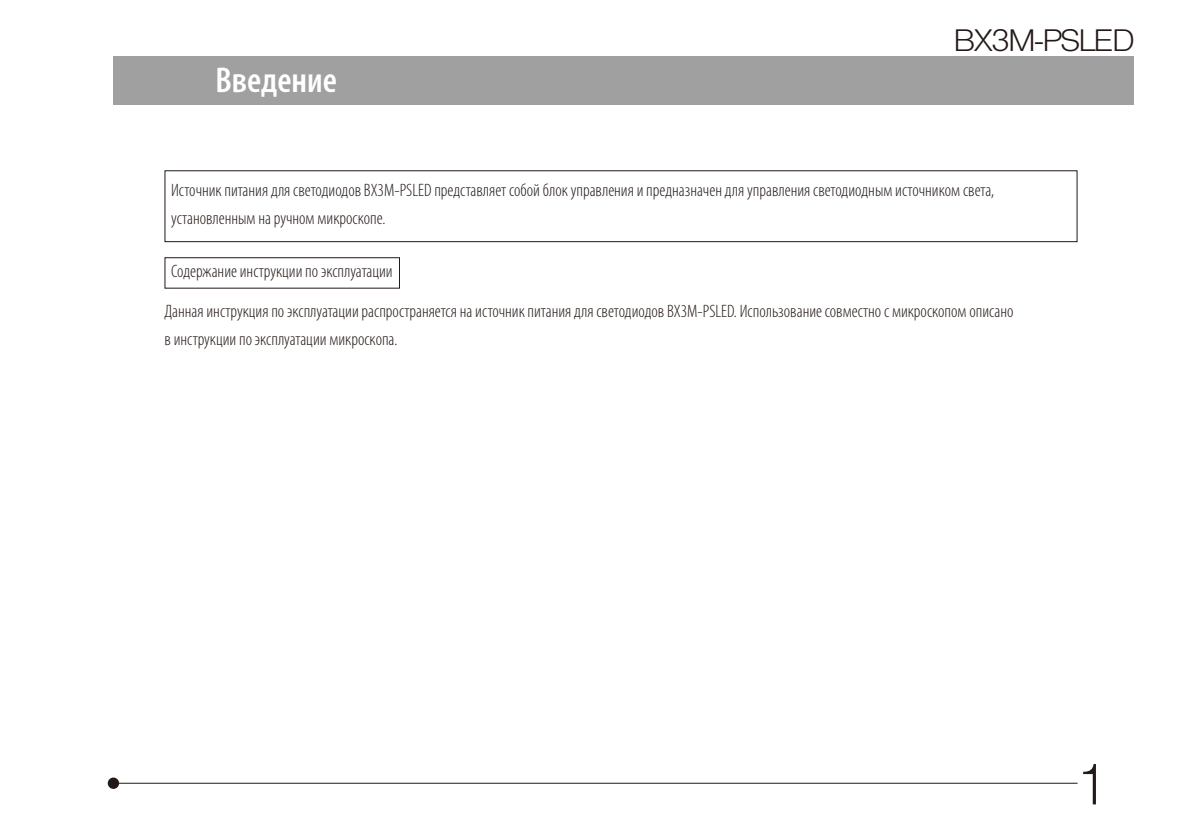
<style>
.page{position:relative;width:1191px;height:840px;background:#fff}
.page>*{position:absolute;margin:0;border:0;box-sizing:border-box;transform-origin:0 0}
.t1{font:56px "Olympus Leicht Normal";color:#231916}
.Headline1_NoNumber{font:600 condensed 36px "Myriad Pro";color:#fff}
.t2{font:30px "Olympus Leicht Normal";letter-spacing:-.025em;color:#231916;scale:1.1 1}
.Text1{font:300 condensed 18px/28px "Myriad Pro";color:#231916}
.SmallHeadline{font:300 condensed 18px "Myriad Pro";color:#231916}
</style>
<div class="page">
<div style="left:108px;top:777px;width:11px;height:11px;background:#231916;border-radius:50%"></div>
<hr style="left:113px;top:782px;width:964px;height:1px;background:#231916">
<div style="left:113px;top:57px;width:1021px;height:48px;background:#a0a0a1"></div>
<div style="left:164px;top:257px;width:236px;height:31px;border:1px solid #231916"></div>
<div style="left:164px;top:170px;width:913px;height:72px;border:1px solid #231916"></div>
<p class="Headline1_NoNumber" style="left:215px;top:60px;width:123px">Введение</p>
<h3 class="t2" style="left:954px;top:23px;width:165px">BX3M-PSLED</h3>
<p class="Text1" style="left:171px;top:176px;width:824px">Источник питания для светодиодов BX3M-PSLED представляет собой блок управления и предназначен для управления светодиодным источником света, установленным на ручном микроскопе.</p>
<p class="SmallHeadline" style="left:171px;top:261px;width:223px">Содержание инструкции по эксплуатации</p>
<p class="Text1" style="left:164px;top:297px;width:850px">Данная инструкция по эксплуатации распространяется на источник питания для светодиодов BX3M-PSLED. Использование совместно с микроскопом описано винструкции по эксплуатации микроскопа.</p>
<h1 class="t1" style="left:1078px;top:751px;width:31px">1</h1>
</div>
